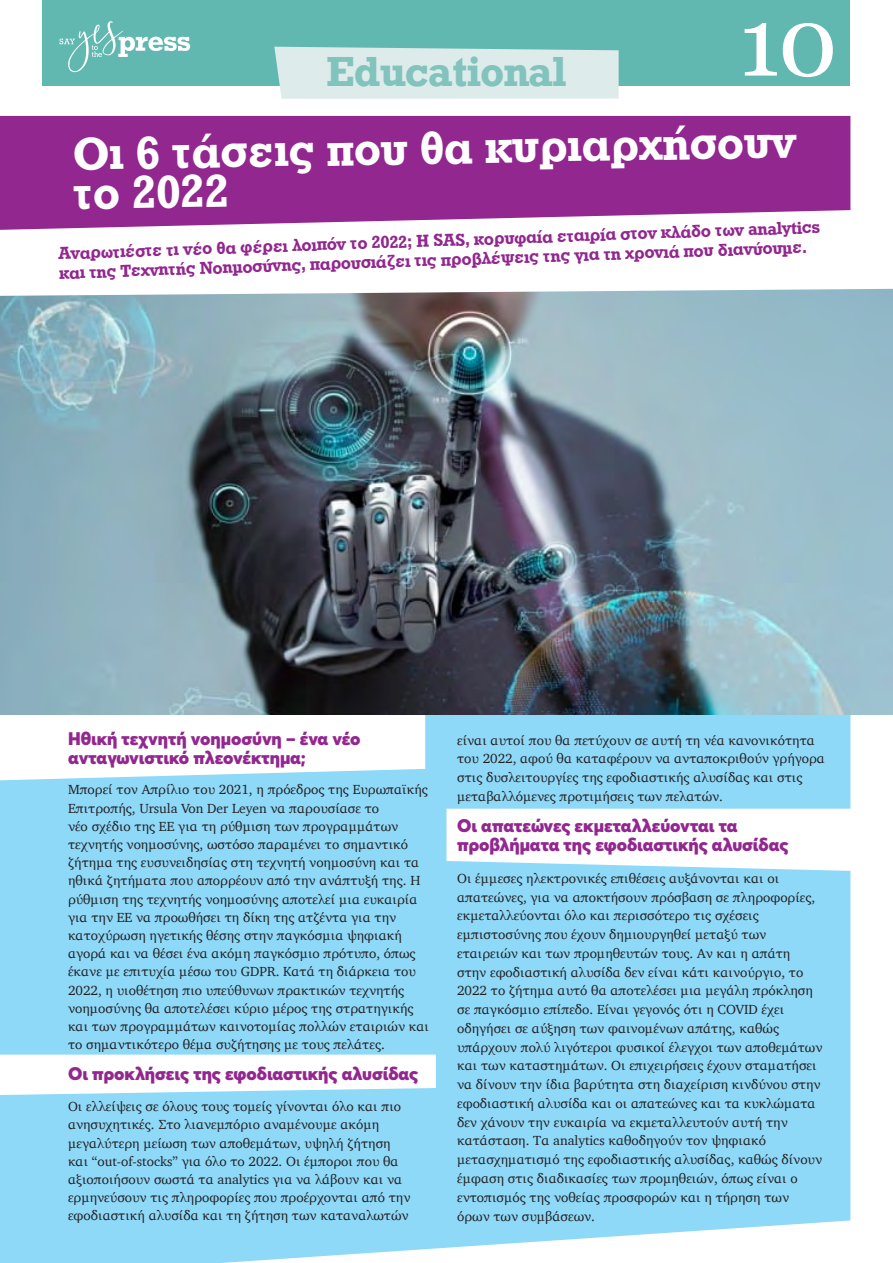
<style>
.page{position:relative;width:893px;height:1263px;background:#fff}
.page>*{position:absolute;margin:0;border:0;box-sizing:border-box;transform-origin:0 0}
.t1{font:97.5px "Georgia";color:#fff}
.t2{font:48px/39px "UB Rockwell Bold";color:#fff}
.t3{font:700 39.6px "Rockwell";letter-spacing:-.02em;color:#82c3bd}
.t4{font:18px/19.5px "UB Rockwell Bold";color:#92278f}
.t5{font:900 18px/18.1px "Averta";color:#92278f}
.t6{font:13.5px/18.8px "Charter";color:#231f20}
</style>
<div class="page">
<div style="left:0;top:714px;width:850px;height:549px;background:#8ed8f8"></div>
<svg style="left:0;top:714px;width:425px;height:66px"></svg>
<svg style="left:446px;top:809px;width:405px;height:63px"></svg>
<svg style="left:0;top:1054px;width:436px;height:41px"></svg>
<div style="left:43px;top:0;width:807px;height:85px;background:#61b8b0"></div>
<svg style="left:60px;top:21px;width:130px;height:51px"></svg>
<div style="left:274px;top:47px;width:345px;height:52px;background:#ddecea"></div>
<img style="left:0;top:296px;width:893px;height:418px">
<svg style="left:0;top:204px;width:893px;height:92px"></svg>
<svg style="left:0;top:116px;width:850px;height:114px;background:#9b3998"></svg>
<h3 class="t3" style="left:326px;top:46px;width:242px">Educational</h3>
<h1 class="t1" style="left:738px;top:-29px;width:101px">10</h1>
<h2 class="t2" style="left:73px;top:134px;width:724px;rotate:-1deg">Οι 6 τάσεις που θα κυριαρχήσουν το 2022</h2>
<h3 class="t4" style="left:58px;top:243px;width:763px;rotate:-2deg">Αναρωτιέστε τι νέο θα φέρει λοιπόν το 2022; Η SAS, κορυφαία εταιρία στον κλάδο των analytics και της Τεχνητής Νοημοσύνης, παρουσιάζει τις προβλέψεις της για τη χρονιά που διανύουμε.</h3>
<h3 class="t5" style="left:68px;top:729px;width:294px">Ηθική τεχνητή νοημοσύνη – ένα νέο ανταγωνιστικό πλεονέκτημα;</h3>
<p class="t6" style="left:68px;top:781px;width:362px;line-height:18.1px">Μπορεί τον Απρίλιο του 2021, η πρόεδρος της Ευρωπαϊκής Επιτροπής, Ursula Von Der Leyen να παρουσίασε το<br>νέο σχέδιο της ΕΕ για τη ρύθμιση των προγραμμάτων τεχνητής νοημοσύνης, ωστόσο παραμένει το σημαντικό ζήτημα της ευσυνειδησίας στη τεχνητή νοημοσύνη και τα ηθικά ζητήματα που απορρέουν από την ανάπτυξή της. Η ρύθμιση της τεχνητής νοημοσύνης αποτελεί μια ευκαιρία για την ΕΕ να προωθήσει τη δίκη της ατζέντα για την κατοχύρωση ηγετικής θέσης στην παγκόσμια ψηφιακή αγορά και να θέσει ένα ακόμη παγκόσμιο πρότυπο, όπως έκανε με επιτυχία μέσω του GDPR. Κατά τη διάρκεια του 2022, η υιοθέτηση πιο υπεύθυνων πρακτικών τεχνητής νοημοσύνης θα αποτελέσει κύριο μέρος της στρατηγικής και των προγραμμάτων καινοτομίας πολλών εταιριών και το σημαντικότερο θέμα συζήτησης με τους πελάτες.</p>
<h3 class="t5" style="left:68px;top:1064px;width:352px">Οι προκλήσεις της εφοδιαστικής αλυσίδας</h3>
<p class="t6" style="left:68px;top:1097px;width:344px;line-height:18.1px">Οι ελλείψεις σε όλους τους τομείς γίνονται όλο και πιο ανησυχητικές. Στο λιανεμπόριο αναμένουμε ακόμη μεγαλύτερη μείωση των αποθεμάτων, υψηλή ζήτηση και “out-of-stocks” για όλο το 2022. Οι έμποροι που θα αξιοποιήσουν σωστά τα analytics για να λάβουν και να ερμηνεύσουν τις πληροφορίες που προέρχονται από την εφοδιαστική αλυσίδα και τη ζήτηση των καταναλωτών</p>
<p class="t6" style="left:457px;top:730px;width:369px">είναι αυτοί που θα πετύχουν σε αυτή τη νέα κανονικότητα του 2022, αφού θα καταφέρουν να ανταποκριθούν γρήγορα στις δυσλειτουργίες της εφοδιαστικής αλυσίδας και στις μεταβαλλόμενες προτιμήσεις των πελατών.</p>
<h3 class="t5" style="left:457px;top:816px;width:333px;line-height:18.8px">Οι απατεώνες εκμεταλλεύονται τα προβλήματα της εφοδιαστικής αλυσίδας</h3>
<p class="t6" style="left:457px;top:868px;width:367px">Οι έμμεσες ηλεκτρονικές επιθέσεις αυξάνονται και οι απατεώνες, για να αποκτήσουν πρόσβαση σε πληροφορίες, εκμεταλλεύονται όλο και περισσότερο τις σχέσεις εμπιστοσύνης που έχουν δημιουργηθεί μεταξύ των εταιρειών και των προμηθευτών τους. Αν και η απάτη στην εφοδιαστική αλυσίδα δεν είναι κάτι καινούργιο, το 2022 το ζήτημα αυτό θα αποτελέσει μια μεγάλη πρόκληση σε παγκόσμιο επίπεδο. Είναι γεγονός ότι η COVID έχει οδηγήσει σε αύξηση των φαινομένων απάτης, καθώς υπάρχουν πολύ λιγότεροι φυσικοί έλεγχοι των αποθεμάτων και των καταστημάτων. Οι επιχειρήσεις έχουν σταματήσει να δίνουν την ίδια βαρύτητα στη διαχείριση κινδύνου στην εφοδιαστική αλυσίδα και οι απατεώνες και τα κυκλώματα δεν χάνουν την ευκαιρία να εκμεταλλευτούν αυτή την κατάσταση. Τα analytics καθοδηγούν τον ψηφιακό μετασχηματισμό της εφοδιαστικής αλυσίδας, καθώς δίνουν έμφαση στις διαδικασίες των προμηθειών, όπως είναι ο εντοπισμός της νοθείας προσφορών και η τήρηση των όρων των συμβάσεων.</p>
</div>
